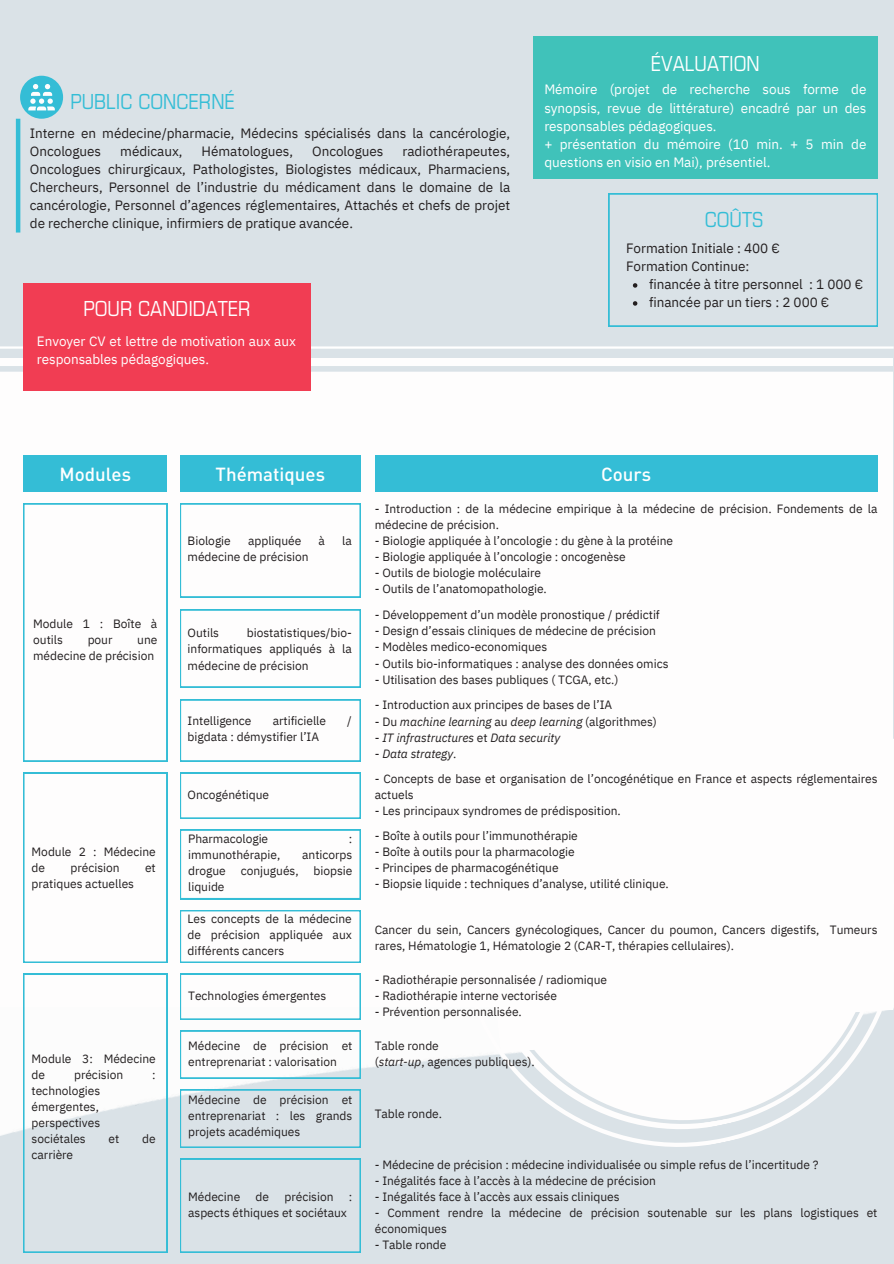
<style>
.page{position:relative;width:894px;height:1264px;background:#fff}
.page>*{position:absolute;margin:0;border:0;box-sizing:border-box;transform-origin:0 0}
.t1{font:22.5px "Eurostile Con";color:#fff}
.t2{font:22.5px "Eurostile Con";color:#34bdd6}
.t3{font:500 18.75px "DINOT";color:#fff}
.t4{font:13.5px/18px "IBM Plex Sans";letter-spacing:-.005em;color:#231f20}
.t5{font:13.5px/18px "IBM Plex Sans";letter-spacing:-.005em;color:#fff}
.t6{font:12px/16px "IBM Plex Sans";letter-spacing:-.005em;color:#231f20}
.t7{font:italic 12px "IBM Plex Sans";letter-spacing:-.005em;color:#231f20}
.s1{font-style:normal}
.s2{font-style:italic}
</style>
<div class="page">
<div style="left:0;top:0;width:893px;height:1263px;background:#dae2e7"></div>
<div style="left:20px;top:76px;width:43px;height:43px;background:#34bdd6;border-radius:50%"></div>
<svg style="left:28px;top:84px;width:27px;height:26px"></svg>
<svg style="left:608px;top:194px;width:269px;height:132px"></svg>
<img style="left:0;top:724px;width:893px;height:529px">
<svg style="left:464px;top:881px;width:429px;height:306px"></svg>
<svg style="left:482px;top:884px;width:411px;height:282px"></svg>
<svg style="left:489px;top:1006px;width:404px;height:146px;fill:#fefdfd"></svg>
<div style="left:489px;top:1006px;width:46px;height:47px;background:#fefdfd"></div>
<div style="left:0;top:358px;width:892px;height:648px;background:#fefdfd"></div>
<div style="left:0;top:366px;width:893px;height:5px;background:#dae2e7"></div>
<hr style="left:0;top:346px;width:893px;height:3px;background:#fff">
<div style="left:374px;top:455px;width:503px;height:36px;background:#34bdd6"></div>
<div style="left:23px;top:283px;width:288px;height:108px;background:#f13d53"></div>
<svg style="left:839px;top:893px;width:54px;height:119px"></svg>
<div style="left:180px;top:455px;width:180px;height:36px;background:#34bdd6"></div>
<div style="left:23px;top:455px;width:144px;height:36px;background:#34bdd6"></div>
<svg style="left:23px;top:503px;width:144px;height:258px"></svg>
<svg style="left:180px;top:503px;width:180px;height:94px"></svg>
<svg style="left:180px;top:609px;width:180px;height:78px"></svg>
<svg style="left:180px;top:699px;width:180px;height:62px"></svg>
<svg style="left:23px;top:772px;width:144px;height:190px"></svg>
<svg style="left:180px;top:772px;width:180px;height:46px"></svg>
<svg style="left:180px;top:829px;width:180px;height:70px"></svg>
<svg style="left:180px;top:910px;width:180px;height:52px"></svg>
<svg style="left:23px;top:973px;width:144px;height:279px"></svg>
<svg style="left:180px;top:973px;width:180px;height:46px"></svg>
<svg style="left:180px;top:1030px;width:180px;height:47px;background:#f0f7f9"></svg>
<svg style="left:180px;top:1089px;width:180px;height:57px"></svg>
<svg style="left:180px;top:1158px;width:180px;height:94px"></svg>
<hr style="left:16px;top:119px;width:4px;height:113px;background:#34bdd6">
<div style="left:533px;top:36px;width:343px;height:143px;background:#40c2ba"></div>
<h1 class="t2" style="left:71px;top:94px;width:166px">PUBLIC CONCERNÉ</h1>
<p class="t4" style="left:30px;top:124px;width:481px">Interne en médecine/pharmacie, Médecins spécialisés dans la cancérologie,<br>Oncologues</p>
<p class="t4" style="left:30px;top:142px;width:481px;text-align:justify;text-indent:372px">radiothérapeutes, Oncologues chirurgicaux, Pathologistes, Biologistes médicaux, Pharmaciens, Chercheurs, Personnel de l’industrie du médicament dans le domaine de la cancérologie, Personnel d’agences réglementaires, Attachés et chefs de projet de recherche clinique, infirmiers de pratique avancée.</p>
<p class="t4" style="left:120px;top:142px;width:64px">médicaux,</p>
<p class="t4" style="left:201px;top:142px;width:93px">Hématologues,</p>
<p class="t4" style="left:312px;top:142px;width:73px">Oncologues</p>
<p class="t1" style="left:84px;top:301px;width:168px">POUR CANDIDATER</p>
<p class="t5" style="left:37px;top:332px;width:260px">Envoyer CV et lettre de motivation aux aux responsables pédagogiques.</p>
<p class="t1" style="left:650px;top:56px;width:110px">ÉVALUATION</p>
<p class="t5" style="left:544px;top:80px;width:323px">Mémoire (projet de recherche sous forme de synopsis, revue de littérature) encadré par un des responsables pédagogiques.<br>+ présentation du mémoire (10 min. + 5 min de questions en visio en Mai), présentiel.</p>
<p class="t2" style="left:704px;top:212px;width:60px">COÛTS</p>
<h3 class="t4" style="left:626px;top:239px;width:155px">Formation Initiale : 400 €<br>Formation Continue:</h3>
<p class="t4" style="left:649px;top:275px;width:215px">financée à titre personnel : 1 000 €</p>
<h1 class="t4" style="left:649px;top:293px;width:182px">financée par un tiers : 2 000 €</h1>
<h1 class="t3" style="left:59px;top:461px;width:73px">Modules</h1>
<h1 class="t3" style="left:215px;top:461px;width:111px">Thématiques</h1>
<h3 class="t3" style="left:601px;top:461px;width:52px">Cours</h3>
<h3 class="t6" style="left:33px;top:615px;width:126px">Module 1 : Boîte à outils</h3>
<h3 class="t6" style="left:33px;top:631px;width:126px;text-align:right">une<br>médecine de précision</h3>
<h3 class="t6" style="left:88px;top:631px;width:26px">pour</h3>
<p class="t6" style="left:32px;top:843px;width:126px">Module 2 : Médecine de</p>
<p class="t6" style="left:70px;top:859px;width:51px">précision</p>
<p class="t6" style="left:145px;top:859px;width:12px">et</p>
<p class="t6" style="left:32px;top:875px;width:104px">pratiques actuelles</p>
<p class="t6" style="left:32px;top:1050px;width:126px">Module 3: Médecine de</p>
<p class="t6" style="left:74px;top:1066px;width:51px">précision</p>
<p class="t6" style="left:152px;top:1066px;width:5px">:</p>
<p class="t6" style="left:32px;top:1082px;width:70px;text-align:justify">technologies émergentes, perspectives sociétales</p>
<p class="t6" style="left:109px;top:1130px;width:12px">et</p>
<p class="t6" style="left:142px;top:1130px;width:15px">de</p>
<p class="t6" style="left:32px;top:1146px;width:43px">carrière</p>
<p class="t6" style="left:187px;top:533px;width:45px">Biologie</p>
<p class="t6" style="left:248px;top:533px;width:55px">appliquée</p>
<p class="t6" style="left:318px;top:533px;width:8px">à</p>
<p class="t6" style="left:342px;top:533px;width:11px">la</p>
<p class="t6" style="left:187px;top:549px;width:122px">médecine de précision</p>
<h2 class="t6" style="left:187px;top:625px;width:33px">Outils</h2>
<h2 class="t6" style="left:187px;top:625px;width:166px;text-align:justify;text-indent:59px">biostatistiques/bio&shy;informatiques appliqués à la médecine de précision</h2>
<p class="t6" style="left:187px;top:712px;width:65px">Intelligence</p>
<p class="t6" style="left:273px;top:712px;width:55px">artificielle</p>
<p class="t6" style="left:347px;top:712px;width:6px">/</p>
<p class="t6" style="left:187px;top:728px;width:133px">bigdata : démystifier l’IA</p>
<p class="t6" style="left:187px;top:786px;width:83px">Oncogénétique</p>
<p class="t6" style="left:188px;top:830px;width:82px">Pharmacologie</p>
<p class="t6" style="left:349px;top:830px;width:5px">:</p>
<p class="t6" style="left:188px;top:846px;width:94px">immunothérapie,</p>
<p class="t6" style="left:188px;top:846px;width:166px;text-align:justify;text-indent:114px">anticorps drogue conjugués, biopsie liquide</p>
<p class="t6" style="left:187px;top:910px;width:166px;text-align:justify">Les concepts de la médecine de précision appliquée aux différents cancers</p>
<p class="t6" style="left:188px;top:987px;width:140px">Technologies émergentes</p>
<p class="t6" style="left:188px;top:1037px;width:166px">Médecine de précision et entreprenariat : valorisation</p>
<p class="t6" style="left:188px;top:1091px;width:166px;text-align:justify">Médecine de précision et entreprenariat : les grands projets académiques</p>
<p class="t6" style="left:188px;top:1188px;width:54px">Médecine</p>
<p class="t6" style="left:255px;top:1188px;width:15px">de</p>
<p class="t6" style="left:284px;top:1188px;width:51px">précision</p>
<p class="t6" style="left:349px;top:1188px;width:5px">:</p>
<p class="t6" style="left:188px;top:1204px;width:160px">aspects éthiques et sociétaux</p>
<h2 class="t6" style="left:374px;top:501px;width:504px">- Introduction : de la médecine empirique à la médecine de précision. Fondements de la médecine de précision.</h2>
<p class="t6" style="left:374px;top:533px;width:300px">- Biologie appliquée à l’oncologie : du gène à la protéine</p>
<p class="t6" style="left:374px;top:549px;width:252px">- Biologie appliquée à l’oncologie : oncogenèse</p>
<h2 class="t6" style="left:374px;top:565px;width:168px">- Outils de biologie moléculaire</h2>
<p class="t6" style="left:374px;top:581px;width:173px">- Outils de l’anatomopathologie.</p>
<p class="t6" style="left:374px;top:607px;width:286px">- Développement d’un modèle pronostique / prédictif</p>
<p class="t6" style="left:374px;top:623px;width:283px">- Design d’essais cliniques de médecine de précision</p>
<p class="t6" style="left:374px;top:639px;width:174px">- Modèles medico-economiques</p>
<p class="t6" style="left:374px;top:655px;width:295px">- Outils bio-informatiques : analyse des données omics</p>
<p class="t6" style="left:374px;top:671px;width:245px">- Utilisation des bases publiques ( TCGA, etc.)</p>
<p class="t6" style="left:374px;top:697px;width:239px">- Introduction aux principes de bases de l’IA</p>
<p class="t7" style="left:374px;top:713px;width:283px"><span class="s1">- Du</span> machine learning <span class="s1">au</span> deep learning <span class="s1">(algorithmes)</span></p>
<p class="t7" style="left:374px;top:729px;width:187px"><span class="s1">-</span> IT infrastructures <span class="s1">et</span> Data security</p>
<p class="t7" style="left:374px;top:745px;width:83px"><span class="s1">-</span> Data strategy<span class="s1">.</span></p>
<p class="t6" style="left:374px;top:770px;width:504px">- Concepts de base et organisation de l’oncogénétique en France et aspects réglementaires actuels</p>
<p class="t6" style="left:374px;top:802px;width:247px">- Les principaux syndromes de prédisposition.</p>
<p class="t6" style="left:374px;top:827px;width:204px">- Boîte à outils pour l’immunothérapie</p>
<p class="t6" style="left:374px;top:843px;width:201px">- Boîte à outils pour la pharmacologie</p>
<p class="t6" style="left:374px;top:859px;width:185px">- Principes de pharmacogénétique</p>
<p class="t6" style="left:374px;top:875px;width:295px">- Biopsie liquide : techniques d’analyse, utilité clinique.</p>
<p class="t6" style="left:374px;top:921px;width:504px">Cancer du sein, Cancers gynécologiques, Cancer du poumon, Cancers digestifs, Tumeurs rares, Hématologie 1, Hématologie 2 (CAR-T, thérapies cellulaires).</p>
<p class="t6" style="left:374px;top:971px;width:234px">- Radiothérapie personnalisée / radiomique</p>
<p class="t6" style="left:374px;top:987px;width:184px">- Radiothérapie interne vectorisée</p>
<p class="t6" style="left:374px;top:1003px;width:148px">- Prévention personnalisée.</p>
<p class="t6" style="left:374px;top:1037px;width:66px">Table ronde</p>
<p class="t6" style="left:374px;top:1053px;width:161px">(<span class="s2">start-up</span>, agences publiques).</p>
<p class="t6" style="left:374px;top:1105px;width:69px">Table ronde.</p>
<p class="t6" style="left:374px;top:1156px;width:445px">- Médecine de précision : médecine individualisée ou simple refus de l’incertitude ?</p>
<p class="t6" style="left:374px;top:1172px;width:283px">- Inégalités face à l’accès à la médecine de précision</p>
<p class="t6" style="left:374px;top:1188px;width:246px">- Inégalités face à l’accès aux essais cliniques</p>
<p class="t6" style="left:374px;top:1204px;width:504px">- Comment rendre la médecine de précision soutenable sur les plans logistiques et économiques</p>
<p class="t6" style="left:374px;top:1236px;width:73px">- Table ronde</p>
</div>
